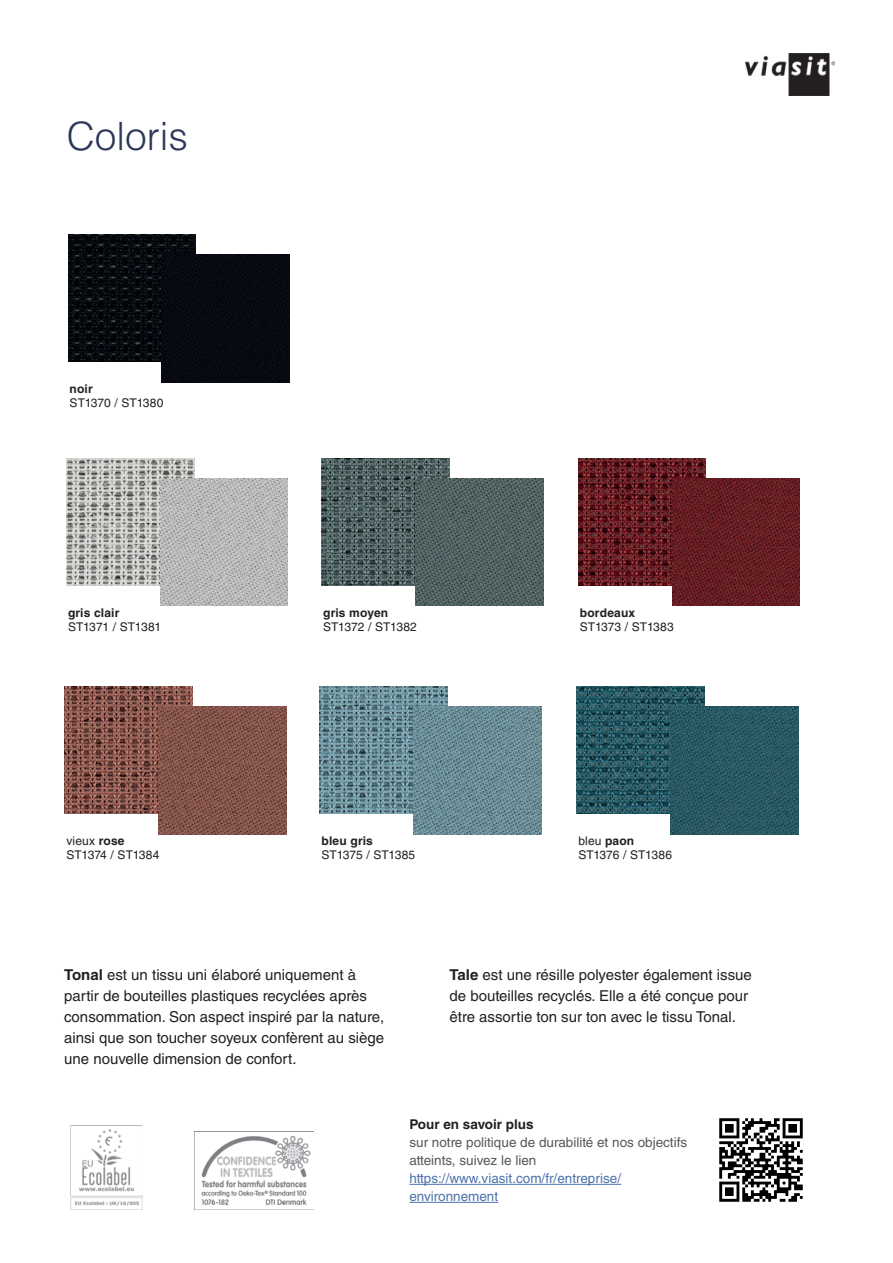
<style>
.page{position:relative;width:893px;height:1263px;background:#fff}
.page>*{position:absolute;margin:0;border:0;box-sizing:border-box;transform-origin:0 0}
.t1{font:300 39px "Helvetica LT Std";color:#2b3758}
.t2{font:15px/21px "Helvetica LT Std";color:#231f20}
.t3{font:13.5px/18px "Helvetica LT Std";color:#57585a}
.t4{font:13.5px/18px "Helvetica LT Std";color:#4d72ac}
.t5{font:700 13.5px "Helvetica LT Std";color:#231f20}
.t6{font:12px/13.5px "Helvetica LT Std";color:#231f20}
.t7{font:700 12px "Helvetica LT Std";letter-spacing:.01em;color:#231f20}
.t8{font:12px "Helvetica LT Std";letter-spacing:-.02em;color:#231f20}
.s1{font-weight:700}
</style>
<div class="page">
<img style="left:746px;top:53px;width:89px;height:43px">
<img style="left:68px;top:234px;width:128px;height:128px">
<img style="left:162px;top:255px;width:127px;height:127px">
<img style="left:66px;top:458px;width:128px;height:128px">
<img style="left:160px;top:478px;width:128px;height:128px">
<img style="left:322px;top:458px;width:127px;height:128px">
<img style="left:415px;top:478px;width:128px;height:128px">
<img style="left:578px;top:458px;width:128px;height:128px">
<img style="left:672px;top:478px;width:128px;height:128px">
<img style="left:65px;top:686px;width:127px;height:128px">
<img style="left:159px;top:706px;width:127px;height:128px">
<img style="left:320px;top:686px;width:128px;height:128px">
<img style="left:414px;top:706px;width:127px;height:128px">
<img style="left:577px;top:686px;width:127px;height:128px">
<img style="left:671px;top:706px;width:127px;height:128px">
<img style="left:71px;top:1126px;width:71px;height:84px">
<img style="left:195px;top:1131px;width:119px;height:79px">
<hr style="left:409px;top:1184px;width:212px;height:1px;background:#4d72ac">
<hr style="left:409px;top:1202px;width:89px;height:1px;background:#4d72ac">
<img style="left:719px;top:1118px;width:84px;height:84px">
<h1 class="t1" style="left:67px;top:112px;width:123px">Coloris</h1>
<p class="t7" style="left:70px;top:382px;width:25px">noir</p>
<p class="t6" style="left:70px;top:396px;width:95px">ST1370 / ST1380</p>
<p class="t7" style="left:68px;top:605px;width:53px">gris clair</p>
<p class="t8" style="left:68px;top:619px;width:95px">ST1371 / ST1381</p>
<p class="t7" style="left:323px;top:605px;width:67px">gris moyen</p>
<p class="t6" style="left:323px;top:620px;width:95px">ST1372 / ST1382</p>
<p class="t6" style="left:66px;top:834px;width:95px">vieux <span class="s1">rose<br></span>ST1374 / ST1384</p>
<p class="t7" style="left:322px;top:833px;width:53px">bleu gris</p>
<p class="t6" style="left:322px;top:848px;width:95px">ST1375 / ST1385</p>
<p class="t7" style="left:580px;top:605px;width:57px">bordeaux</p>
<p class="t6" style="left:580px;top:620px;width:95px">ST1373 / ST1383</p>
<p class="t6" style="left:578px;top:834px;width:95px">bleu <span class="s1">paon<br></span>ST1376 / ST1386</p>
<p class="t2" style="left:64px;top:964px;width:322px"><span class="s1">Tonal</span> est un tissu uni élaboré uniquement à partir de bouteilles plastiques recyclées après consommation. Son aspect inspiré par la nature, ainsi que son toucher soyeux confèrent au siège une nouvelle dimension de confort.</p>
<p class="t2" style="left:449px;top:964px;width:304px"><span class="s1">Tale</span> est une résille polyester également issue de bouteilles recyclés. Elle a été conçue pour être assortie ton sur ton avec le tissu Tonal.</p>
<p class="t5" style="left:409px;top:1116px;width:126px">Pour en savoir plus</p>
<p class="t3" style="left:409px;top:1133px;width:279px">sur notre politique de durabilité et nos objectifs atteints, suivez le lien</p>
<p class="t4" style="left:409px;top:1169px;width:213px">https://www.viasit.com/fr/entreprise/ environnement</p>
</div>
